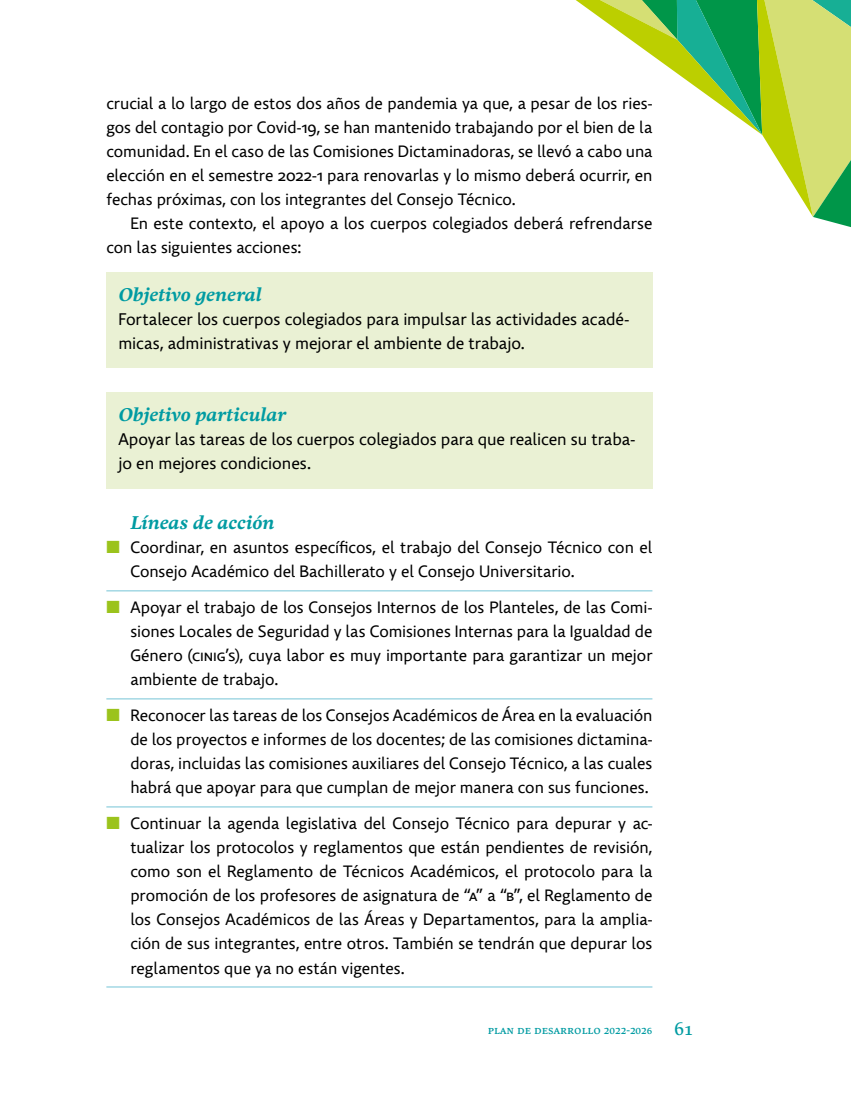
<style>
.page{position:relative;width:851px;height:1106px;background:#fff}
.page>*{position:absolute;margin:0;border:0;box-sizing:border-box;transform-origin:0 0}
.t1{font:italic 700 18.3px "Comenia Serif";letter-spacing:.005em;color:#009ba2}
.t2{font:16.8px/24px "Comenia Sans";color:#000}
.t3{font:16.5px/24px "Comenia Sans";color:#000;text-align:justify}
.t4{font:12px "Comenia Serif";color:#009ba2}
.s1{color:#9bc31c}
.s2{font-size:18px}
</style>
<div class="page">
<svg style="left:576px;top:0;width:274px;height:227px"></svg>
<div style="left:106px;top:272px;width:546px;height:48px;background:#eaf1d4"></div>
<div style="left:106px;top:301px;width:546px;height:67px;background:#eaf1d4"></div>
<div style="left:106px;top:392px;width:546px;height:48px;background:#eaf1d4"></div>
<div style="left:106px;top:421px;width:546px;height:67px;background:#eaf1d4"></div>
<hr style="left:106px;top:590px;width:546px;height:1px;background:#a3d8e4">
<hr style="left:106px;top:698px;width:546px;height:1px;background:#a3d8e4">
<hr style="left:106px;top:806px;width:546px;height:1px;background:#a3d8e4">
<hr style="left:106px;top:986px;width:546px;height:1px;background:#a3d8e4">
<p class="t3" style="left:106px;top:92px;width:547px">crucial a lo largo de estos dos años de pandemia ya que, a pesar de los ries&shy;gos del contagio por Covid-19, se han mantenido trabajando por el bien de la comunidad. En el caso de las Comisiones Dictaminadoras, se llevó a cabo una elección en el semestre 2022-1 para renovarlas y lo mismo deberá ocurrir, en fechas próximas, con los integrantes del Consejo Técnico.</p>
<p class="t3" style="left:106px;top:212px;width:547px;text-indent:24px">En este contexto, el apoyo a los cuerpos colegiados deberá refrendarse con las siguientes acciones:</p>
<p class="t1" style="left:118px;top:281px;width:145px">Objetivo general</p>
<p class="t2" style="left:118px;top:308px;width:512px">Fortalecer los cuerpos colegiados para impulsar las actividades acadé&shy;micas, administrativas y mejorar el ambiente de trabajo.</p>
<p class="t1" style="left:118px;top:401px;width:169px">Objetivo particular</p>
<p class="t2" style="left:118px;top:428px;width:518px">Apoyar las tareas de los cuerpos colegiados para que realicen su traba&shy;jo en mejores condiciones.</p>
<p class="t1" style="left:130px;top:509px;width:146px">Líneas de acción</p>
<p class="t3" style="left:130px;top:536px;width:523px;text-indent:-24px"><span class="s1">■</span> Coordinar, en asuntos específicos, el trabajo del Consejo Técnico con el<br>Consejo Académico del Bachillerato y el Consejo Universitario.</p>
<p class="t3" style="left:130px;top:596px;width:523px;text-indent:-24px"><span class="s1">■</span> Apoyar el trabajo de los Consejos Internos de los Planteles, de las Comi&shy;siones Locales de Seguridad y las Comisiones Internas para la Igualdad de Género (cinig’s), cuya labor es muy importante para garantizar un mejor ambiente de trabajo.</p>
<p class="t3" style="left:130px;top:704px;width:523px;text-indent:-24px"><span class="s1">■</span> Reconocer las tareas de los Consejos Académicos de Área en la evaluación de los proyectos e informes de los docentes; de las comisiones dictamina&shy;doras, incluidas las comisiones auxiliares del Consejo Técnico, a las cuales habrá que apoyar para que cumplan de mejor manera con sus funciones.</p>
<p class="t3" style="left:130px;top:812px;width:523px;text-indent:-24px"><span class="s1">■</span> Continuar la agenda legislativa del Consejo Técnico para depurar y ac&shy;tualizar los protocolos y reglamentos que están pendientes de revisión, como son el Reglamento de Técnicos Académicos, el protocolo para la promoción de los profesores de asignatura de “a” a “b”, el Reglamento de los Consejos Académicos de las Áreas y Departamentos, para la amplia&shy;ción de sus integrantes, entre otros. También se tendrán que depurar los reglamentos que ya no están vigentes.</p>
<p class="t4" style="left:487px;top:1021px;width:206px">plan de desarrollo 2022-2026 <span class="s2">61</span></p>
</div>
